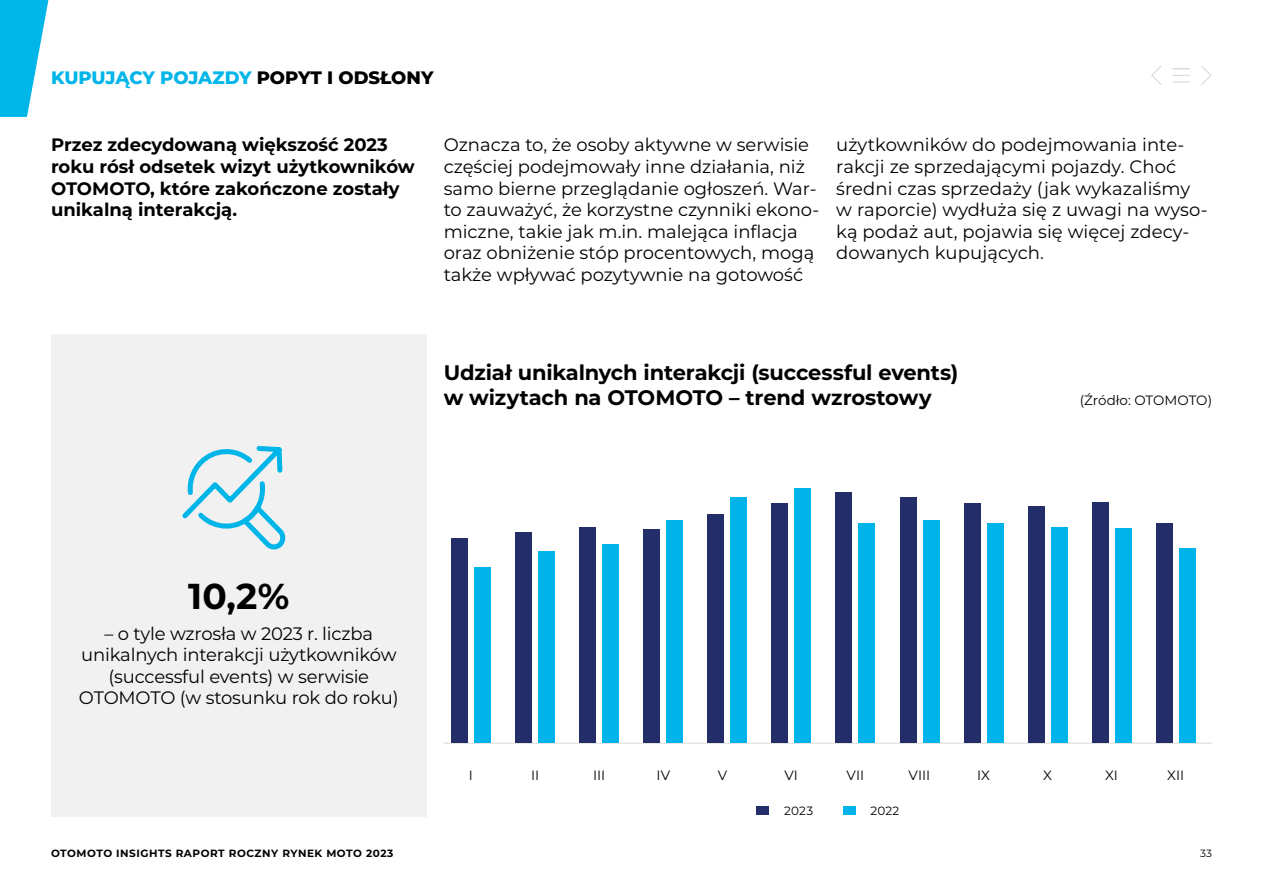
<style>
.page{position:relative;width:1263px;height:893px;background:#fff}
.page>*{position:absolute;margin:0;border:0;box-sizing:border-box;transform-origin:0 0}
.t1{font:700 36px "Montserrat";color:#000}
.t2{font:700 21px/25.2px "Montserrat";letter-spacing:-.01em;color:#000}
.t3{font:18px/21.6px "Montserrat";color:#000}
.t4{font:700 18px/21.6px "Montserrat";color:#000}
.t5{font:800 18px "Montserrat";letter-spacing:-.015em;color:#00b5e8}
.t6{font:800 18px "Montserrat";color:#000}
.t7{font:13.5px "Montserrat";letter-spacing:-.005em;color:#000}
.t8{font:12px "Montserrat";letter-spacing:.005em;color:#000}
.t9{font:700 10.5px "Montserrat";letter-spacing:.05em;color:#000}
.t10{font:10.5px "Montserrat";color:#000}
</style>
<div class="page">
<svg style="left:1201px;top:66px;width:11px;height:19px"></svg>
<svg style="left:1151px;top:66px;width:11px;height:19px"></svg>
<svg style="left:1173px;top:68px;width:17px;height:1px"></svg>
<svg style="left:1173px;top:75px;width:17px;height:8px"></svg>
<svg style="left:0;top:0;width:49px;height:117px"></svg>
<div style="left:51px;top:334px;width:376px;height:482px;background:#f1f1f2"></div>
<hr style="left:444px;top:743px;width:768px;height:1px;background:#d9d9d9">
<svg style="left:182px;top:446px;width:104px;height:104px"></svg>
<div style="left:756px;top:806px;width:13px;height:9px;background:#232e69"></div>
<div style="left:843px;top:806px;width:12px;height:9px;background:#00b4e9"></div>
<div style="left:1156px;top:523px;width:16px;height:220px;background:#232e69"></div>
<div style="left:1179px;top:548px;width:16px;height:195px;background:#00b4e9"></div>
<div style="left:1092px;top:502px;width:16px;height:241px;background:#232e69"></div>
<div style="left:1115px;top:529px;width:16px;height:214px;background:#00b4e9"></div>
<div style="left:1028px;top:506px;width:16px;height:237px;background:#232e69"></div>
<div style="left:1051px;top:528px;width:16px;height:215px;background:#00b4e9"></div>
<div style="left:964px;top:503px;width:16px;height:240px;background:#232e69"></div>
<div style="left:987px;top:523px;width:16px;height:220px;background:#00b4e9"></div>
<div style="left:900px;top:498px;width:16px;height:245px;background:#232e69"></div>
<div style="left:923px;top:520px;width:16px;height:223px;background:#00b4e9"></div>
<div style="left:836px;top:492px;width:16px;height:251px;background:#232e69"></div>
<div style="left:859px;top:523px;width:16px;height:220px;background:#00b4e9"></div>
<div style="left:772px;top:503px;width:16px;height:240px;background:#232e69"></div>
<div style="left:795px;top:488px;width:16px;height:255px;background:#00b4e9"></div>
<div style="left:708px;top:515px;width:16px;height:228px;background:#232e69"></div>
<div style="left:731px;top:498px;width:16px;height:245px;background:#00b4e9"></div>
<div style="left:644px;top:530px;width:16px;height:213px;background:#232e69"></div>
<div style="left:666px;top:520px;width:17px;height:223px;background:#00b4e9"></div>
<div style="left:579px;top:528px;width:17px;height:215px;background:#232e69"></div>
<div style="left:602px;top:545px;width:17px;height:198px;background:#00b4e9"></div>
<div style="left:515px;top:532px;width:17px;height:211px;background:#232e69"></div>
<div style="left:538px;top:551px;width:17px;height:192px;background:#00b4e9"></div>
<div style="left:451px;top:538px;width:17px;height:205px;background:#232e69"></div>
<div style="left:474px;top:567px;width:17px;height:176px;background:#00b4e9"></div>
<p class="t5" style="left:51px;top:65px;width:176px">KUPUJĄCY POJAZDY</p>
<p class="t6" style="left:257px;top:65px;width:164px">POPYT I ODSŁONY</p>
<p class="t4" style="left:51px;top:133px;width:365px">Przez zdecydowaną większość 2023 roku rósł odsetek wizyt użytkowników<br>OTOMOTO, które zakończone zostały unikalną interakcją.</p>
<p class="t3" style="left:444px;top:134px;width:377px">Oznacza to, że osoby aktywne w serwisie częściej podejmowały inne działania, niż samo bierne przeglądanie ogłoszeń. War&shy;to zauważyć, że korzystne czynniki ekono&shy;miczne, takie jak m.in. malejąca inflacja oraz obniżenie stóp procentowych, mogą także wpływać pozytywnie na gotowość</p>
<p class="t3" style="left:836px;top:134px;width:373px">użytkowników do podejmowania inte&shy;rakcji ze sprzedającymi pojazdy. Choć średni czas sprzedaży (jak wykazaliśmy w raporcie) wydłuża się z uwagi na wyso&shy;ką podaż aut, pojawia się więcej zdecy&shy;dowanych kupujących.</p>
<p class="t2" style="left:444px;top:359px;width:516px">Udział unikalnych interakcji (successful events) w wizytach na OTOMOTO – trend wzrostowy</p>
<p class="t7" style="left:1080px;top:391px;width:134px">(Źródło: OTOMOTO)</p>
<h1 class="t1" style="left:188px;top:571px;width:103px">10,2%</h1>
<p class="t3" style="left:79px;top:622px;width:321px;text-align:center">– o tyle wzrosła w 2023 r. liczba unikalnych interakcji użytkowników (successful events) w serwisie OTOMOTO (w stosunku rok do roku)</p>
<p class="t7" style="left:469px;top:766px;width:6px">I</p>
<p class="t7" style="left:531px;top:766px;width:10px">II</p>
<p class="t7" style="left:593px;top:766px;width:14px">III</p>
<p class="t7" style="left:657px;top:766px;width:15px">IV</p>
<p class="t7" style="left:718px;top:766px;width:11px">V</p>
<p class="t7" style="left:784px;top:766px;width:15px">VI</p>
<p class="t7" style="left:846px;top:766px;width:19px">VII</p>
<p class="t7" style="left:908px;top:766px;width:23px">VIII</p>
<p class="t7" style="left:977px;top:766px;width:14px">IX</p>
<p class="t7" style="left:1043px;top:766px;width:10px">X</p>
<p class="t7" style="left:1105px;top:766px;width:14px">XI</p>
<p class="t7" style="left:1167px;top:766px;width:18px">XII</p>
<p class="t8" style="left:784px;top:802px;width:30px">2023</p>
<p class="t8" style="left:870px;top:802px;width:30px">2022</p>
<p class="t9" style="left:51px;top:845px;width:344px">OTOMOTO INSIGHTS RAPORT ROCZNY RYNEK MOTO 2023</p>
<p class="t10" style="left:1200px;top:846px;width:13px">33</p>
</div>
